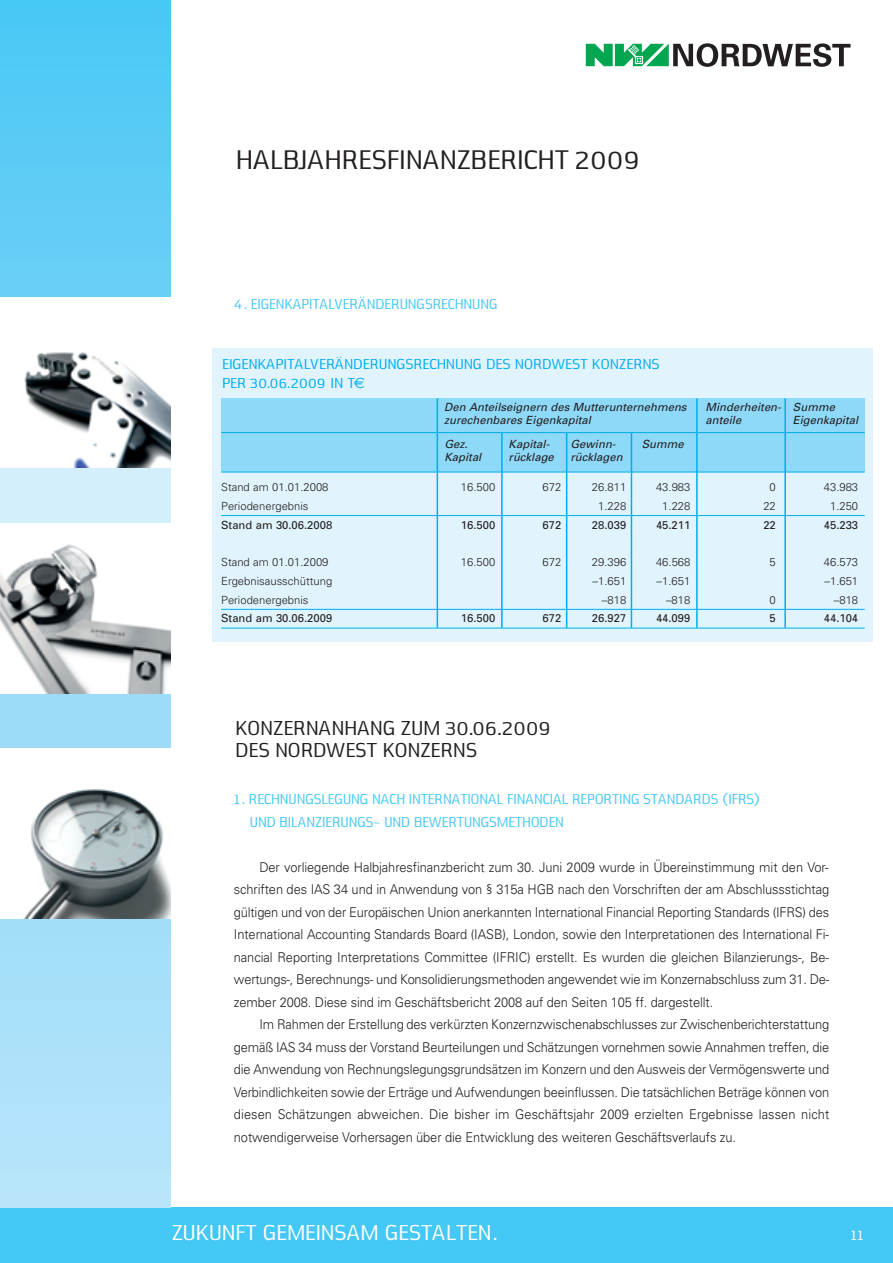
<style>
.page{position:relative;width:893px;height:1263px;background:#fff}
.page>*{position:absolute;margin:0;border:0;box-sizing:border-box;transform-origin:0 0}
.t1{font:28.05px "Nuri";color:#231f20}
.t2{font:22.5px "Nuri";color:#fff}
.t3{font:21px/22.5px "Nuri";color:#231f20}
.t4{font:15px/22.5px "Nuri";color:#44c8f5;scale:.95 1}
.t5{font:15px/19.5px "Nuri";color:#00aeef}
.t6{font:15px "Nuri";color:#fff}
.t7{font:300 13.5px/22.5px "Univers";letter-spacing:-.005em;color:#231f20;text-align:justify;scale:.95 1}
.t8{font:300 11.25px "Univers";color:#231f20}
.t9{font:italic 11.25px/13.5px "Univers";letter-spacing:.005em;color:#231f20}
.t10{font:11.25px "Univers";color:#231f20}
.s1{font-family:"Euro Sans"}
</style>
<div class="page">
<div style="left:0;top:1208px;width:892px;height:55px;background:#44c8f5"></div>
<svg style="left:0;top:0;width:170px;height:1208px"></svg>
<div style="left:584px;top:43px;width:266px;height:25px;background:#c7ebd8"></div>
<svg style="left:586px;top:43px;width:264px;height:24px"></svg>
<div style="left:0;top:693px;width:170px;height:55px;background:#9ddcf9"></div>
<img style="left:0;top:748px;width:170px;height:170px">
<img style="left:0;top:523px;width:170px;height:170px">
<div style="left:0;top:468px;width:170px;height:55px;background:#d4effc"></div>
<img style="left:0;top:298px;width:170px;height:170px">
<div style="left:213px;top:349px;width:660px;height:293px;background:#e1f4fd"></div>
<div style="left:221px;top:398px;width:644px;height:74px;background:#8ed8f8"></div>
<hr style="left:221px;top:515px;width:644px;height:1px;background:#00aeef">
<hr style="left:221px;top:609px;width:644px;height:1px;background:#00aeef">
<hr style="left:221px;top:628px;width:644px;height:1px;background:#00aeef">
<hr style="left:437px;top:398px;width:1px;height:230px;background:#00aeef">
<hr style="left:501px;top:433px;width:2px;height:195px;background:#00aeef">
<hr style="left:696px;top:398px;width:2px;height:230px;background:#00aeef">
<hr style="left:784px;top:398px;width:2px;height:230px;background:#00aeef">
<hr style="left:221px;top:432px;width:644px;height:1px;background:#00aeef">
<hr style="left:566px;top:433px;width:1px;height:195px;background:#00aeef">
<hr style="left:631px;top:433px;width:1px;height:195px;background:#00aeef">
<hr style="left:221px;top:472px;width:644px;height:1px;background:#00aeef">
<h1 class="t1" style="left:234px;top:150px;width:407px">HALBJAHRESFINANZBERICHT 2009</h1>
<p class="t4" style="left:234px;top:295px;width:278px">4. EIGENKAPITALVERÄNDERUNGSRECHNUNG</p>
<p class="t5" style="left:221px;top:356px;width:439px">EIGENKAPITALVERÄNDERUNGSRECHNUNG DES NORDWEST KONZERNS<br>PER 30.06.2009 IN T<span class="s1">€</span></p>
<p class="t9" style="left:444px;top:401px;width:246px">Den Anteilseignern des Mutterunternehmens zurechenbares Eigenkapital</p>
<p class="t9" style="left:705px;top:401px;width:79px">Minderheiten&shy;anteile</p>
<p class="t9" style="left:793px;top:401px;width:69px">Summe<br>Eigenkapital</p>
<p class="t9" style="left:444px;top:438px;width:41px">Gez.<br>Kapital</p>
<p class="t9" style="left:509px;top:438px;width:49px">Kapital&shy;rücklage</p>
<p class="t9" style="left:570px;top:438px;width:56px">Gewinn&shy;rücklagen</p>
<p class="t9" style="left:642px;top:438px;width:46px">Summe</p>
<p class="t8" style="left:221px;top:483px;width:109px">Stand am 01.01.2008</p>
<p class="t8" style="left:461px;top:483px;width:36px">16.500</p>
<p class="t8" style="left:543px;top:483px;width:20px">672</p>
<p class="t8" style="left:592px;top:483px;width:36px">26.811</p>
<p class="t8" style="left:656px;top:483px;width:36px">43.983</p>
<p class="t8" style="left:769px;top:483px;width:8px">0</p>
<p class="t8" style="left:824px;top:483px;width:36px">43.983</p>
<p class="t8" style="left:221px;top:502px;width:89px">Periodenergebnis</p>
<p class="t8" style="left:598px;top:502px;width:30px">1.228</p>
<p class="t8" style="left:662px;top:502px;width:30px">1.228</p>
<p class="t8" style="left:763px;top:502px;width:14px">22</p>
<p class="t8" style="left:830px;top:502px;width:30px">1.250</p>
<p class="t10" style="left:221px;top:521px;width:113px">Stand am 30.06.2008</p>
<p class="t10" style="left:461px;top:521px;width:36px">16.500</p>
<p class="t10" style="left:543px;top:521px;width:20px">672</p>
<p class="t10" style="left:592px;top:521px;width:36px">28.039</p>
<p class="t10" style="left:656px;top:521px;width:36px">45.211</p>
<p class="t10" style="left:763px;top:521px;width:14px">22</p>
<p class="t10" style="left:824px;top:521px;width:36px">45.233</p>
<p class="t8" style="left:221px;top:558px;width:109px">Stand am 01.01.2009</p>
<p class="t8" style="left:461px;top:558px;width:36px">16.500</p>
<p class="t8" style="left:543px;top:558px;width:20px">672</p>
<p class="t8" style="left:592px;top:558px;width:36px">29.396</p>
<p class="t8" style="left:656px;top:558px;width:36px">46.568</p>
<p class="t8" style="left:769px;top:558px;width:8px">5</p>
<p class="t8" style="left:824px;top:558px;width:36px">46.573</p>
<p class="t8" style="left:221px;top:577px;width:113px">Ergebnisausschüttung</p>
<p class="t8" style="left:592px;top:577px;width:35px">–1.651</p>
<p class="t8" style="left:657px;top:577px;width:35px">–1.651</p>
<p class="t8" style="left:824px;top:577px;width:35px">–1.651</p>
<p class="t8" style="left:221px;top:596px;width:89px">Periodenergebnis</p>
<p class="t8" style="left:602px;top:596px;width:26px">–818</p>
<p class="t8" style="left:666px;top:596px;width:26px">–818</p>
<p class="t8" style="left:769px;top:596px;width:8px">0</p>
<p class="t8" style="left:834px;top:596px;width:26px">–818</p>
<p class="t10" style="left:221px;top:614px;width:113px">Stand am 30.06.2009</p>
<p class="t10" style="left:461px;top:614px;width:36px">16.500</p>
<p class="t10" style="left:543px;top:614px;width:20px">672</p>
<p class="t10" style="left:592px;top:614px;width:36px">26.927</p>
<p class="t10" style="left:656px;top:614px;width:36px">44.099</p>
<p class="t10" style="left:769px;top:614px;width:8px">5</p>
<p class="t10" style="left:824px;top:614px;width:36px">44.104</p>
<h3 class="t3" style="left:234px;top:719px;width:318px">KONZERNANHANG ZUM 30.06.2009<br>DES NORDWEST KONZERNS</h3>
<p class="t4" style="left:249px;top:790px;width:538px;text-indent:-15px">1. RECHNUNGSLEGUNG NACH INTERNATIONAL FINANCIAL REPORTING STANDARDS (IFRS)<br>UND BILANZIERUNGS- UND BEWERTUNGSMETHODEN</p>
<p class="t7" style="left:234px;top:857px;width:628px;text-indent:26px">Der vorliegende Halbjahresfinanzbericht zum 30. Juni 2009 wurde in Übereinstimmung mit den Vor&shy;schriften des IAS 34 und in Anwendung von § 315a HGB nach den Vorschriften der am Abschlussstichtag gültigen und von der Europäischen Union anerkannten International Financial Reporting Standards (IFRS) des International Accounting Standards Board (IASB), London, sowie den Interpretationen des International Fi&shy;nancial Reporting Interpretations Committee (IFRIC) erstellt. Es wurden die gleichen Bilanzierungs-, Be&shy;wertungs-, Berechnungs- und Konsolidierungsmethoden angewendet wie im Konzernabschluss zum 31. De&shy;zember 2008. Diese sind im Geschäftsbericht 2008 auf den Seiten 105 ff. dargestellt.</p>
<p class="t7" style="left:234px;top:1015px;width:628px;text-indent:26px">Im Rahmen der Erstellung des verkürzten Konzernzwischenabschlusses zur Zwischenberichterstattung gemäß IAS 34 muss der Vorstand Beurteilungen und Schätzungen vornehmen sowie Annahmen treffen, die die Anwendung von Rechnungslegungsgrundsätzen im Konzern und den Ausweis der Vermögenswerte und Verbindlichkeiten sowie der Erträge und Aufwendungen beeinflussen. Die tatsächlichen Beträge können von diesen Schätzungen abweichen. Die bisher im Geschäftsjahr 2009 erzielten Ergebnisse lassen nicht notwendigerweise Vorhersagen über die Entwicklung des weiteren Geschäftsverlaufs zu.</p>
<h2 class="t2" style="left:170px;top:1225px;width:328px">ZUKUNFT GEMEINSAM GESTALTEN.</h2>
<p class="t6" style="left:850px;top:1230px;width:15px">11</p>
</div>
